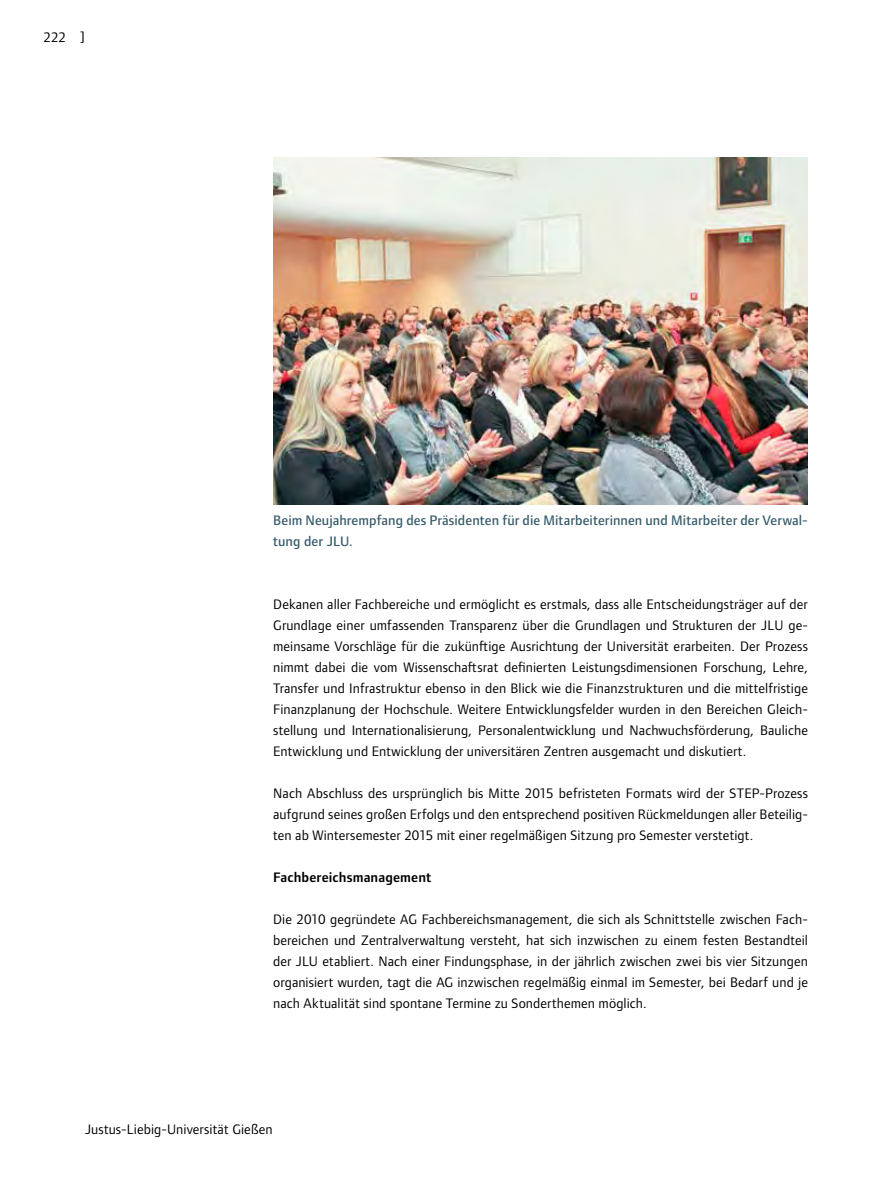
<style>
.page{position:relative;width:893px;height:1191px;background:#fff}
.page>*{position:absolute;margin:0;border:0;box-sizing:border-box;transform-origin:0 0}
.t1{font:14.25px/21px "Foundry Form Sans";letter-spacing:.01em;color:#000;text-align:justify}
.t2{font:500 14.25px/21px "Foundry Form Sans";letter-spacing:.005em;color:#365b6a}
.t3{font:600 14.25px "Foundry Form Sans";letter-spacing:.01em;color:#000}
</style>
<div class="page">
<img style="left:273px;top:158px;width:535px;height:346px">
<p class="t1" style="left:43px;top:27px;width:43px">222 ]</p>
<p class="t2" style="left:273px;top:510px;width:536px">Beim Neujahrempfang des Präsidenten für die Mitarbeiterinnen und Mitarbeiter der Verwal&shy;tung der JLU.</p>
<p class="t1" style="left:273px;top:594px;width:536px">Dekanen aller Fachbereiche und ermöglicht es erstmals, dass alle Entscheidungsträger auf der Grundlage einer umfassenden Transparenz über die Grundlagen und Strukturen der JLU ge&shy;meinsame Vorschläge für die zukünftige Ausrichtung der Universität erarbeiten. Der Prozess nimmt dabei die vom Wissenschaftsrat definierten Leistungsdimensionen Forschung, Lehre, Transfer und Infrastruktur ebenso in den Blick wie die Finanzstrukturen und die mittelfristige Finanzplanung der Hochschule. Weitere Entwicklungsfelder wurden in den Bereichen Gleich&shy;stellung und Internationalisierung, Personalentwicklung und Nachwuchsförderung, Bauliche Entwicklung und Entwicklung der universitären Zentren ausgemacht und diskutiert.</p>
<p class="t1" style="left:273px;top:783px;width:536px">Nach Abschluss des ursprünglich bis Mitte 2015 befristeten Formats wird der STEP-Prozess aufgrund seines großen Erfolgs und den entsprechend positiven Rückmeldungen aller Beteilig&shy;ten ab Wintersemester 2015 mit einer regelmäßigen Sitzung pro Semester verstetigt.</p>
<p class="t3" style="left:273px;top:869px;width:160px">Fachbereichsmanagement</p>
<p class="t1" style="left:273px;top:909px;width:536px">Die 2010 gegründete AG Fachbereichsmanagement, die sich als Schnittstelle zwischen Fach&shy;bereichen und Zentralverwaltung versteht, hat sich inzwischen zu einem festen Bestandteil der JLU etabliert. Nach einer Findungsphase, in der jährlich zwischen zwei bis vier Sitzungen organisiert wurden, tagt die AG inzwischen regelmäßig einmal im Semester, bei Bedarf und je nach Aktualität sind spontane Termine zu Sonderthemen möglich.</p>
<p class="t1" style="left:85px;top:1119px;width:189px">Justus-Liebig-Universität Gießen</p>
</div>
